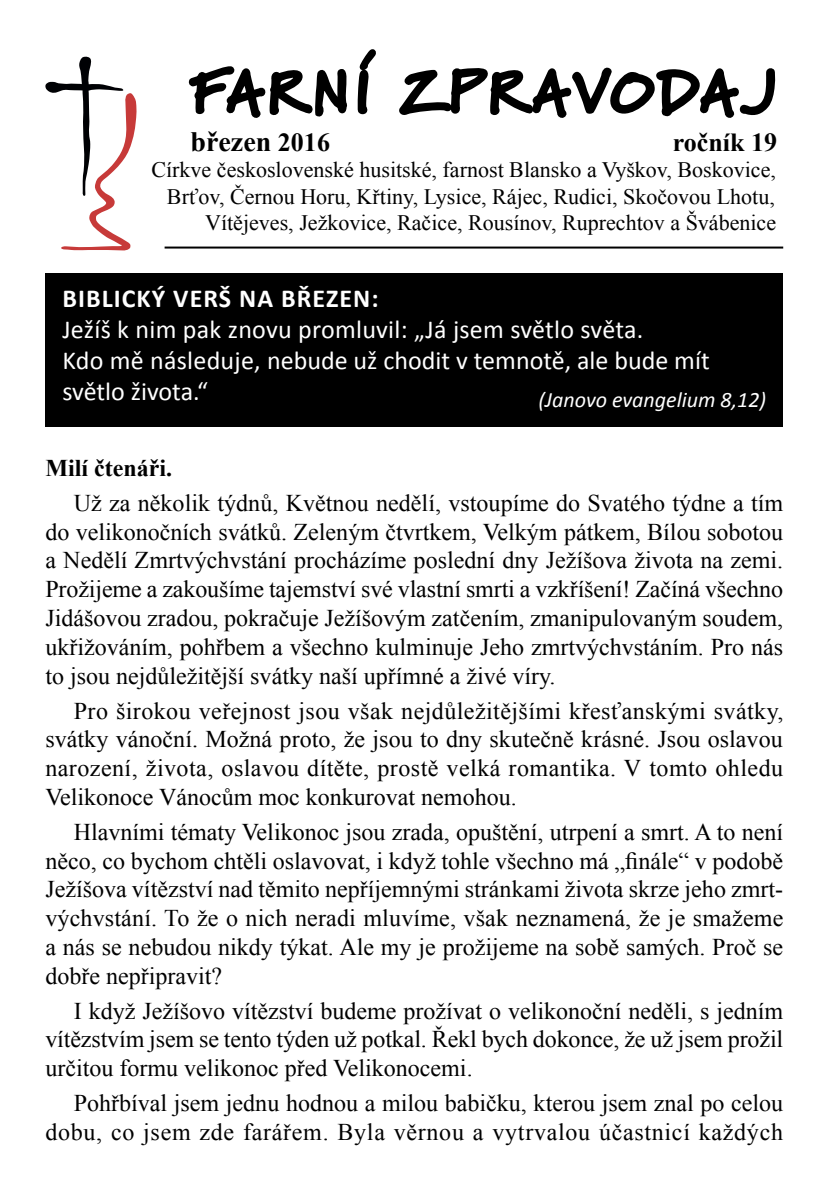
<style>
.page{position:relative;width:840px;height:1191px;background:#fff}
.page>*{position:absolute;margin:0;border:0;box-sizing:border-box;transform-origin:0 0}
.Bez_mezer{font:60px "Marydale VF Black";letter-spacing:.07em;color:#000}
.Bez_mezer-2{font:700 28px "Times New Roman";color:#000}
.Bez_mezer-3{font:26px/31.2px "Calibri";color:#fff}
.Bez_mezer-4{font:700 26px "Times New Roman";color:#000}
.ZN_základní{font:24px/28.8px "Times New Roman";color:#000;text-align:justify}
.ZN_základní_zleva{font:700 24px "Times New Roman";color:#000}
.Bez_mezer-5{font:22px "Times New Roman";color:#000}
.Bez_mezer-6{font:italic 22px "Calibri";color:#fff}
.s1{font-size:26px}
.s2{font-weight:700}
</style>
<div class="page">
<svg style="left:188px;top:66px;width:159px;height:52px"></svg>
<svg style="left:358px;top:49px;width:18px;height:66px"></svg>
<svg style="left:399px;top:67px;width:377px;height:51px"></svg>
<svg style="left:45px;top:57px;width:92px;height:193px"></svg>
<div style="left:45px;top:273px;width:737px;height:154px;background:#000"></div>
<hr style="left:164px;top:246px;width:618px;height:2px;background:#000">
<p class="Bez_mezer" style="left:190px;top:56px;width:586px">FARNÍ ZPRAVODAJ</p>
<p class="Bez_mezer-2" style="left:190px;top:122px;width:141px">březen <span class="s1">2016</span></p>
<p class="Bez_mezer-4" style="left:672px;top:124px;width:106px">ročník 19</p>
<p class="Bez_mezer-5" style="left:151px;top:155px;width:625px">Církve československé husitské, farnost Blansko a Vyškov, Boskovice,</p>
<p class="Bez_mezer-5" style="left:167px;top:182px;width:609px">Brťov, Černou Horu, Křtiny, Lysice, Rájec, Rudici, Skočovou Lhotu,</p>
<p class="Bez_mezer-5" style="left:205px;top:208px;width:572px">Vítějeves, Ježkovice, Račice, Rousínov, Ruprechtov a Švábenice</p>
<p class="Bez_mezer-3" style="left:62px;top:283px;width:648px"><span class="s2">BIBLICKÝ VERŠ NA BŘEZEN:<br></span>Ježíš k nim pak znovu promluvil: „Já jsem světlo světa.<br>Kdo mě následuje, nebude už chodit v temnotě, ale bude mít světlo života.“</p>
<p class="Bez_mezer-6" style="left:538px;top:384px;width:229px">(Janovo evangelium 8,12)</p>
<p class="ZN_základní_zleva" style="left:45px;top:451px;width:128px">Milí čtenáři.</p>
<p class="ZN_základní" style="left:45px;top:488px;width:739px;text-indent:28px">Už za několik týdnů, Květnou nedělí, vstoupíme do Svatého týdne a tím do velikonočních svátků. Zeleným čtvrtkem, Velkým pátkem, Bílou sobotou a Nedělí Zmrtvýchvstání procházíme poslední dny Ježíšova života na zemi.<br>Prožijeme a zakoušíme tajemství své vlastní smrti a vzkříšení! Začíná všechno Jidášovou zradou, pokračuje Ježíšovým zatčením, zmanipulovaným soudem, ukřižováním, pohřbem a všechno kulminuje Jeho zmrtvýchvstáním. Pro nás to jsou nejdůležitější svátky naší upřímné a živé víry.</p>
<p class="ZN_základní" style="left:45px;top:695px;width:739px;text-indent:28px">Pro širokou veřejnost jsou však nejdůležitějšími křesťanskými svátky, svátky vánoční. Možná proto, že jsou to dny skutečně krásné. Jsou oslavou narození, života, oslavou dítěte, prostě velká romantika. V tomto ohledu Velikonoce Vánocům moc konkurovat nemohou.</p>
<p class="ZN_základní" style="left:45px;top:817px;width:739px;text-indent:28px">Hlavními tématy Velikonoc jsou zrada, opuštění, utrpení a smrt. A to není něco, co bychom chtěli oslavovat, i když tohle všechno má „finále“ v podobě Ježíšova vítězství nad těmito nepříjemnými stránkami života skrze jeho zmrt&shy;výchvstání. To že o nich neradi mluvíme, však neznamená, že je smažeme a nás se nebudou nikdy týkat. Ale my je prožijeme na sobě samých. Proč se dobře nepřipravit?</p>
<p class="ZN_základní" style="left:45px;top:995px;width:739px;text-indent:28px">I když Ježíšovo vítězství budeme prožívat o velikonoční neděli, s jedním vítězstvím jsem se tento týden už potkal. Řekl bych dokonce, že už jsem prožil určitou formu velikonoc před Velikonocemi.</p>
<p class="ZN_základní" style="left:45px;top:1088px;width:739px;text-align:right">Pohřbíval jsem jednu hodnou a milou babičku, kterou jsem znal po celou dobu, co jsem zde farářem. Byla věrnou a vytrvalou účastnicí každých</p>
</div>
